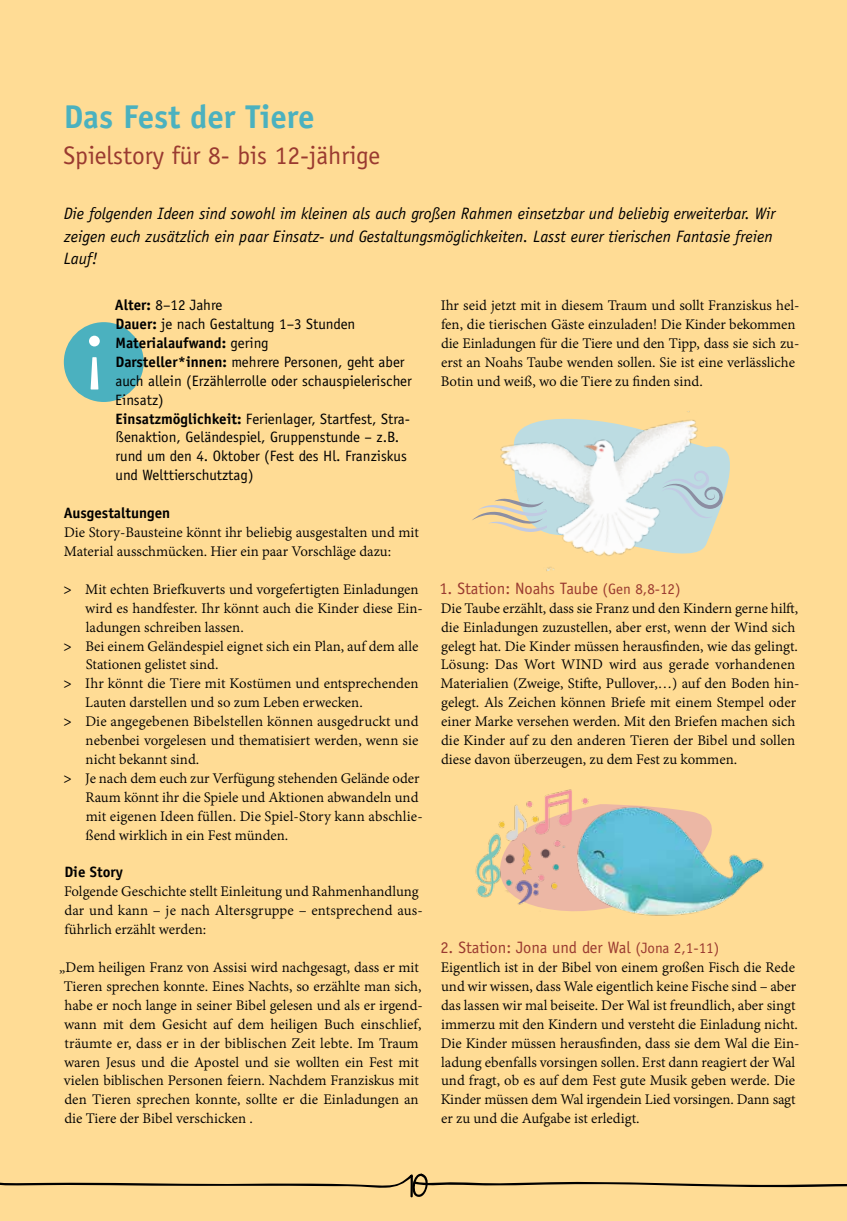
<style>
.page{position:relative;width:847px;height:1221px;background:#fff}
.page>*{position:absolute;margin:0;border:0;box-sizing:border-box;transform-origin:0 0}
.t1{font:700 33px "Officina Sans";color:#4bb1bf}
.t2{font:25.5px "Officina Sans";color:#9a3a30}
.t3{font:italic 16.5px/22.5px "Officina Sans";color:#000}
.t4{font:16.5px "Officina Sans";color:#9a3a30}
.t5{font:15.9px/18.9px "Adobe Devanagari";color:#000}
.t6{font:15px/18.9px "Officina Sans";color:#000}
.t7{font:700 15px "Officina Sans";color:#000}
.s1{font-weight:700}
.s2{font-size:15px}
</style>
<div class="page">
<div style="left:0;top:0;width:846px;height:1220px;background:#ffdc95"></div>
<svg style="left:0;top:1173px;width:846px;height:23px"></svg>
<div style="left:64px;top:322px;width:80px;height:80px;background:#4bb1bf;border-radius:50%"></div>
<svg style="left:89px;top:335px;width:11px;height:54px"></svg>
<svg style="left:472px;top:411px;width:258px;height:159px"></svg>
<img style="left:597px;top:804px;width:167px;height:112px">
<img style="left:475px;top:789px;width:122px;height:122px">
<h1 class="t1" style="left:64px;top:96px;width:252px">Das Fest der Tiere</h1>
<h2 class="t2" style="left:63px;top:140px;width:318px">Spielstory für 8- bis 12-jährige</h2>
<p class="t3" style="left:64px;top:202px;width:712px">Die folgenden Ideen sind sowohl im kleinen als auch großen Rahmen einsetzbar und beliebig erweiterbar. Wir zeigen euch zusätzlich ein paar Einsatz- und Gestaltungsmöglichkeiten. Lasst eurer tierischen Fantasie freien<br>Lauf!</p>
<p class="t6" style="left:115px;top:295px;width:298px"><span class="s1">Alter:</span> 8–12 Jahre<br><span class="s1">Dauer:</span> je nach Gestaltung 1–3 Stunden <span class="s1">Materialaufwand:</span> gering<br><span class="s1">Darsteller*innen:</span> mehrere Personen, geht aber auch allein (Erzählerrolle oder schauspielerischer Einsatz)<br><span class="s1">Einsatzmöglichkeit:</span> Ferienlager, Startfest, Stra&shy;ßenaktion, Geländespiel, Gruppenstunde – z.B. rund um den 4. Oktober (Fest des Hl. Franziskus und Welttierschutztag)</p>
<p class="t7" style="left:64px;top:503px;width:108px">Ausgestaltungen</p>
<p class="t5" style="left:64px;top:524px;width:356px">Die Story-Bausteine könnt ihr beliebig ausgestalten und mit<br>Material ausschmücken. Hier ein paar Vorschläge dazu:</p>
<p class="t5" style="left:63px;top:581px;width:356px"><span class="s1">&gt;</span> Mit echten Briefkuverts und vorgefertigten Einladungen</p>
<p class="t5" style="left:85px;top:599px;width:339px">wird es handfester. Ihr könnt auch die Kinder diese Ein-</p>
<p class="t5" style="left:86px;top:618px;width:159px">ladungen schreiben lassen.</p>
<p class="t5" style="left:63px;top:637px;width:356px"><span class="s1">&gt;</span> Bei einem Geländespiel eignet sich ein Plan, auf dem alle</p>
<p class="t5" style="left:86px;top:656px;width:134px">Stationen gelistet sind.</p>
<p class="t5" style="left:63px;top:675px;width:356px"><span class="s1">&gt;</span> Ihr könnt die Tiere mit Kostümen und entsprechenden</p>
<p class="t5" style="left:85px;top:694px;width:279px">Lauten darstellen und so zum Leben erwecken.</p>
<p class="t5" style="left:63px;top:713px;width:356px"><span class="s1">&gt;</span> Die angegebenen Bibelstellen können ausgedruckt und</p>
<p class="t5" style="left:86px;top:732px;width:334px">nebenbei vorgelesen und thematisiert werden, wenn sie</p>
<p class="t5" style="left:86px;top:751px;width:115px">nicht bekannt sind.</p>
<p class="t5" style="left:63px;top:770px;width:357px"><span class="s1">&gt;</span> Je nach dem euch zur Verfügung stehenden Gelände oder</p>
<p class="t5" style="left:85px;top:789px;width:334px">Raum könnt ihr die Spiele und Aktionen abwandeln und</p>
<p class="t5" style="left:86px;top:807px;width:338px">mit eigenen Ideen füllen. Die Spiel-Story kann abschlie-</p>
<p class="t5" style="left:86px;top:826px;width:204px">ßend wirklich in ein Fest münden.</p>
<p class="t7" style="left:64px;top:862px;width:60px">Die Story</p>
<p class="t5" style="left:64px;top:883px;width:360px">Folgende Geschichte stellt Einleitung und Rahmenhandlung dar und kann – je nach Altersgruppe – entsprechend aus&shy;führlich erzählt werden:</p>
<p class="t5" style="left:59px;top:959px;width:365px">„Dem heiligen Franz von Assisi wird nachgesagt, dass er mit Tieren sprechen konnte. Eines Nachts, so erzählte man sich, habe er noch lange in seiner Bibel gelesen und als er irgend&shy;wann mit dem Gesicht auf dem heiligen Buch einschlief, träumte er, dass er in der biblischen Zeit lebte. Im Traum waren Jesus und die Apostel und sie wollten ein Fest mit vielen biblischen Personen feiern. Nachdem Franziskus mit den Tieren sprechen konnte, sollte er die Einladungen an die Tiere der Bibel verschicken .</p>
<p class="t5" style="left:440px;top:297px;width:360px">Ihr seid jetzt mit in diesem Traum und sollt Franziskus hel&shy;fen, die tierischen Gäste einzuladen! Die Kinder bekommen die Einladungen für die Tiere und den Tipp, dass sie sich zu&shy;erst an Noahs Taube wenden sollen. Sie ist eine verlässliche Botin und weiß, wo die Tiere zu finden sind.</p>
<p class="t4" style="left:439px;top:578px;width:243px">1. Station: Noahs Taube <span class="s2">(Gen 8,8-12)</span></p>
<p class="t5" style="left:440px;top:599px;width:360px">Die Taube erzählt, dass sie Franz und den Kindern gerne hilft, die Einladungen zuzustellen, aber erst, wenn der Wind sich gelegt hat. Die Kinder müssen herausfinden, wie das gelingt.<br>Lösung: Das Wort WIND wird aus gerade vorhandenen Materialien (Zweige, Stifte, Pullover,…) auf den Boden hin&shy;gelegt. Als Zeichen können Briefe mit einem Stempel oder einer Marke versehen werden. Mit den Briefen machen sich die Kinder auf zu den anderen Tieren der Bibel und sollen diese davon überzeugen, zu dem Fest zu kommen.</p>
<p class="t4" style="left:440px;top:937px;width:280px">2. Station: Jona und der Wal <span class="s2">(Jona 2,1-11)</span></p>
<p class="t5" style="left:440px;top:959px;width:360px">Eigentlich ist in der Bibel von einem großen Fisch die Rede und wir wissen, dass Wale eigentlich keine Fische sind – aber das lassen wir mal beiseite. Der Wal ist freundlich, aber singt immerzu mit den Kindern und versteht die Einladung nicht.<br>Die Kinder müssen herausfinden, dass sie dem Wal die Ein&shy;ladung ebenfalls vorsingen sollen. Erst dann reagiert der Wal und fragt, ob es auf dem Fest gute Musik geben werde. Die Kinder müssen dem Wal irgendein Lied vorsingen. Dann sagt er zu und die Aufgabe ist erledigt.</p>
</div>
